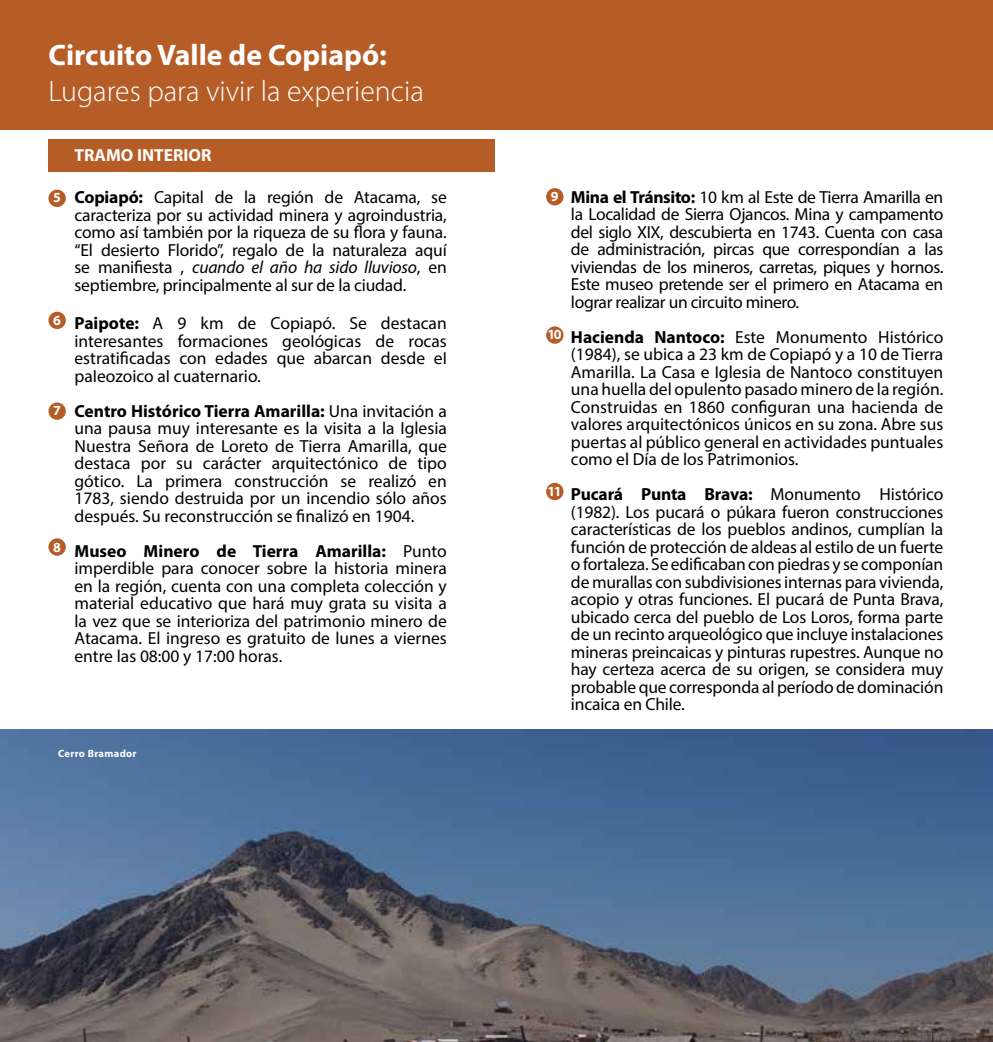
<style>
.page{position:relative;width:993px;height:1042px;background:#fff}
.page>*{position:absolute;margin:0;border:0;box-sizing:border-box;transform-origin:0 0}
.t1{font:300 29.75px "Myriad Pro";color:#fff}
.t2{font:700 29.75px "Myriad Pro";color:#fff}
.t3{font:17.5px/17.5px "Myriad Pro";letter-spacing:-.005em;color:#000;text-align:justify}
.t4{font:700 17.5px "Myriad Pro";color:#fff}
.t5{font:700 14px "Myriad Pro";color:#fff}
.t6{font:700 10.5px "Myriad Pro";letter-spacing:.03em;color:#fff}
.s1{font-weight:700}
.s2{font-style:italic}
</style>
<div class="page">
<div style="left:0;top:0;width:992px;height:129px;background:#b65c27"></div>
<div style="left:48px;top:139px;width:446px;height:33px;background:#b65c27"></div>
<div style="left:48px;top:190px;width:18px;height:17px;background:#b65c27;border-radius:50%"></div>
<div style="left:48px;top:538px;width:18px;height:18px;background:#b65c27;border-radius:50%"></div>
<div style="left:546px;top:483px;width:17px;height:17px;background:#b65c27;border-radius:50%"></div>
<div style="left:546px;top:188px;width:17px;height:17px;background:#b65c27;border-radius:50%"></div>
<div style="left:48px;top:402px;width:18px;height:18px;background:#b65c27;border-radius:50%"></div>
<div style="left:546px;top:326px;width:17px;height:18px;background:#b65c27;border-radius:50%"></div>
<div style="left:48px;top:312px;width:18px;height:17px;background:#b65c27;border-radius:50%"></div>
<img style="left:0;top:729px;width:992px;height:313px">
<h1 class="t2" style="left:48px;top:36px;width:340px">Circuito Valle de Copiapó:</h1>
<h1 class="t1" style="left:48px;top:75px;width:377px">Lugares para vivir la experiencia</h1>
<p class="t5" style="left:53px;top:189px;width:9px">5</p>
<p class="t5" style="left:53px;top:311px;width:9px">6</p>
<p class="t5" style="left:53px;top:401px;width:9px">7</p>
<p class="t5" style="left:53px;top:538px;width:9px">8</p>
<p class="t4" style="left:74px;top:143px;width:138px">TRAMO INTERIOR</p>
<p class="t3" style="left:74px;top:188px;width:374px"><span class="s1">Copiapó:</span> Capital de la región de Atacama, se caracteriza por su actividad minera y agroindustria, como así también por la riqueza de su flora y fauna. “El desierto Florido”, regalo de la naturaleza aquí se manifiesta , <span class="s2">cuando el año ha sido lluvioso</span>, en septiembre, principalmente al sur de la ciudad.</p>
<p class="t3" style="left:74px;top:314px;width:374px"><span class="s1">Paipote:</span> A 9 km de Copiapó. Se destacan interesantes formaciones geoIógicas de rocas estratificadas con edades que abarcan desde eI paIeozoico aI cuaternario.</p>
<p class="t3" style="left:74px;top:402px;width:374px"><span class="s1">Centro Histórico Tierra Amarilla:</span> Una invitación a una pausa muy interesante es la visita a la Iglesia Nuestra Señora de Loreto de Tierra Amarilla, que destaca por su carácter arquitectónico de tipo gótico. La primera construcción se realizó en 1783, siendo destruida por un incendio sólo años después. Su reconstrucción se finalizó en 1904.</p>
<p class="t3" style="left:74px;top:542px;width:374px"><span class="s1">Museo Minero de Tierra Amarilla:</span> Punto imperdible para conocer sobre la historia minera en la región, cuenta con una completa colección y material educativo que hará muy grata su visita a la vez que se interioriza del patrimonio minero de Atacama. El ingreso es gratuito de lunes a viernes entre las 08:00 y 17:00 horas.</p>
<p class="t6" style="left:58px;top:747px;width:80px">Cerro Bramador</p>
<p class="t5" style="left:550px;top:187px;width:9px">9</p>
<p class="t5" style="left:547px;top:325px;width:16px">10</p>
<p class="t5" style="left:547px;top:482px;width:16px">11</p>
<p class="t3" style="left:570px;top:188px;width:374px"><span class="s1">Mina el Tránsito:</span> 10 km al Este de Tierra Amarilla en la Localidad de Sierra Ojancos. Mina y campamento del siglo XIX, descubierta en 1743. Cuenta con casa de administración, pircas que correspondían a las viviendas de los mineros, carretas, piques y hornos.<br>Este museo pretende ser el primero en Atacama en lograr realizar un circuito minero.</p>
<p class="t3" style="left:570px;top:328px;width:374px"><span class="s1">Hacienda Nantoco:</span> Este Monumento Histórico (1984), se ubica a 23 km de Copiapó y a 10 de Tierra Amarilla. La Casa e Iglesia de Nantoco constituyen una huella del opulento pasado minero de la región.<br>Construidas en 1860 configuran una hacienda de valores arquitectónicos únicos en su zona. Abre sus puertas al público general en actividades puntuales como el Día de los Patrimonios.</p>
<p class="t3" style="left:570px;top:485px;width:374px"><span class="s1">Pucará Punta Brava:</span> Monumento Histórico (1982). Los pucará o púkara fueron construcciones características de los pueblos andinos, cumplían la función de protección de aldeas al estilo de un fuerte o fortaleza. Se edificaban con piedras y se componían de murallas con subdivisiones internas para vivienda, acopio y otras funciones. El pucará de Punta Brava, ubicado cerca del pueblo de Los Loros, forma parte de un recinto arqueológico que incluye instalaciones mineras preincaicas y pinturas rupestres. Aunque no hay certeza acerca de su origen, se considera muy probable que corresponda al período de dominación incaica en Chile.</p>
</div>
